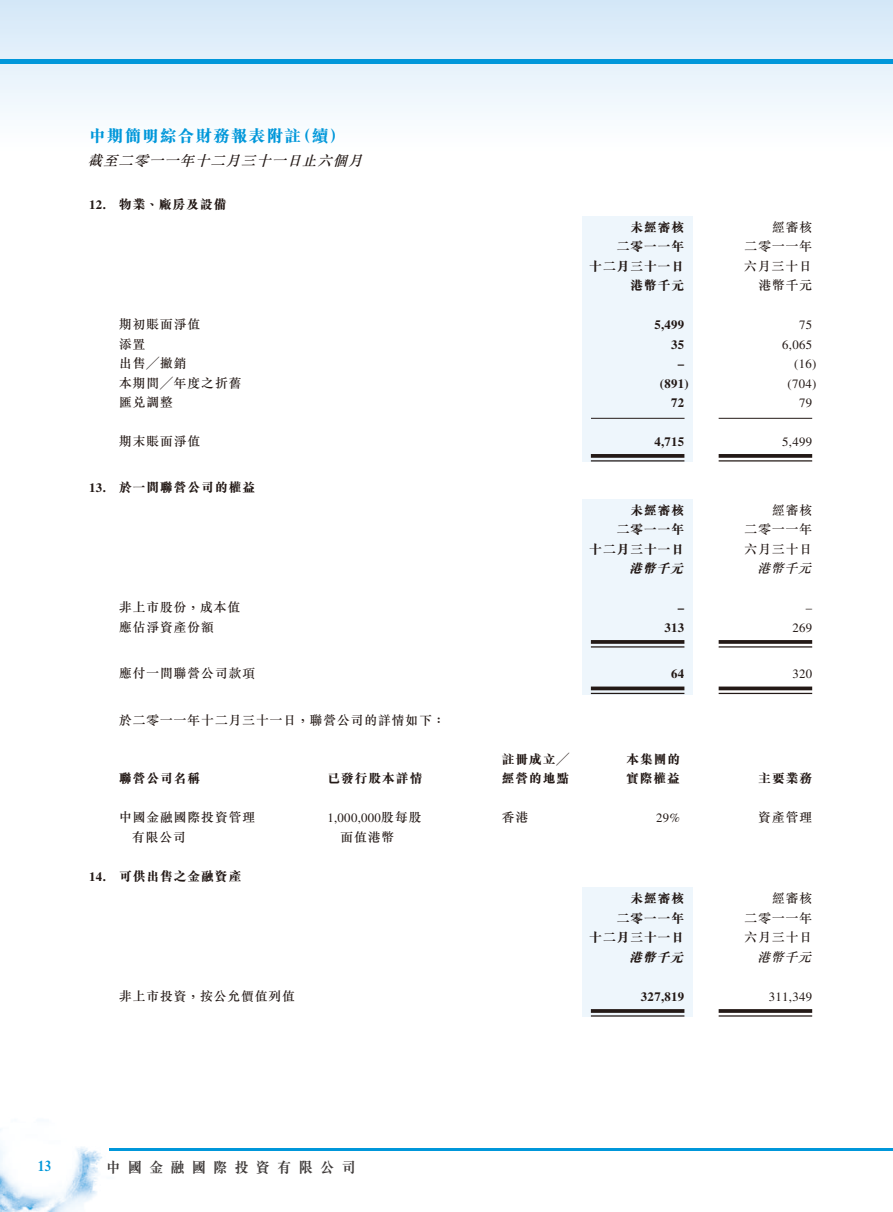
<style>
.page{position:relative;width:893px;height:1212px;background:#fff}
.page>*{position:absolute;margin:0;border:0;box-sizing:border-box;transform-origin:0 0}
.t1{font:800 16.5px "M Sung HK";letter-spacing:.075em;color:#0097da}
.t2{font:700 15px "M Sung HK";letter-spacing:.5em;color:#3f3b3a;scale:.95 1}
.t3{font:600 15px "Times LT Std";color:#0097da;scale:.95 1}
.t4{font:italic 500 14.25px "M Sung HK";color:#231916}
.t5{font:500 12.75px "M Sung HK";letter-spacing:.075em;color:#231916}
.t6{font:800 12.75px "M Sung HK";letter-spacing:.075em;color:#231916}
.t7{font:12.75px "Times LT Std";letter-spacing:.025em;color:#231916}
.t8{font:700 12.75px "Times LT Std";letter-spacing:.025em;color:#231916}
.t9{font:italic 500 12.75px "M Sung HK";color:#231916}
.t10{font:italic 800 12.75px "M Sung HK";color:#231916}
.s1{font-family:"M Sung HK";font-weight:500}
</style>
<div class="page">
<img style="left:0;top:1129px;width:102px;height:83px">
<div style="left:0;top:0;width:893px;height:171px;background:linear-gradient(to bottom,#d4e8f8,#fff)"></div>
<hr style="left:0;top:60px;width:893px;height:4px;background:#0097da">
<hr style="left:109px;top:1148px;width:784px;height:3px;background:#0097da">
<div style="left:583px;top:216px;width:110px;height:246px;background:#eef6fc"></div>
<hr style="left:591px;top:418px;width:93px;height:1px;background:#231916">
<hr style="left:719px;top:418px;width:93px;height:1px;background:#231916">
<svg style="left:591px;top:454px;width:93px;height:4px"></svg>
<hr style="left:591px;top:460px;width:93px;height:1px;background:#231916">
<svg style="left:719px;top:454px;width:93px;height:4px"></svg>
<hr style="left:719px;top:460px;width:93px;height:1px;background:#231916">
<div style="left:583px;top:499px;width:110px;height:195px;background:#eef6fc"></div>
<svg style="left:591px;top:640px;width:93px;height:4px"></svg>
<hr style="left:591px;top:646px;width:93px;height:1px;background:#231916">
<svg style="left:719px;top:640px;width:93px;height:4px"></svg>
<hr style="left:719px;top:646px;width:93px;height:1px;background:#231916">
<svg style="left:591px;top:686px;width:93px;height:4px"></svg>
<hr style="left:591px;top:693px;width:93px;height:1px;background:#231916">
<svg style="left:719px;top:686px;width:93px;height:4px"></svg>
<hr style="left:719px;top:693px;width:93px;height:1px;background:#231916">
<div style="left:583px;top:887px;width:110px;height:130px;background:#eef6fc"></div>
<svg style="left:591px;top:1009px;width:93px;height:4px"></svg>
<hr style="left:591px;top:1015px;width:93px;height:1px;background:#231916">
<svg style="left:719px;top:1009px;width:93px;height:4px"></svg>
<hr style="left:719px;top:1015px;width:93px;height:1px;background:#231916">
<p class="t1" style="left:89px;top:125px;width:213px">中期簡明綜合財務報表附註</p>
<p class="t4" style="left:88px;top:151px;width:281px">截至二零一一年十二月三十一日止六個月</p>
<p class="t6" style="left:119px;top:196px;width:109px">物業、廠房及設備</p>
<p class="t1" style="left:295px;top:125px;width:52px">（續(</p>
<p class="t8" style="left:89px;top:198px;width:18px">12.</p>
<p class="t5" style="left:119px;top:316px;width:83px">期初賬面淨值</p>
<p class="t5" style="left:119px;top:335px;width:28px">添置</p>
<p class="t5" style="left:119px;top:355px;width:69px">出售╱撇銷</p>
<p class="t5" style="left:119px;top:374px;width:124px">本期間╱年度之折舊</p>
<p class="t8" style="left:89px;top:480px;width:18px">13.</p>
<p class="t5" style="left:119px;top:394px;width:55px">匯兌調整</p>
<p class="t5" style="left:119px;top:432px;width:83px">期末賬面淨值</p>
<p class="t6" style="left:119px;top:479px;width:138px">於一間聯營公司的權益</p>
<p class="t5" style="left:119px;top:599px;width:123px">非上市股份，成本值</p>
<p class="t5" style="left:119px;top:618px;width:96px">應佔淨資產份額</p>
<p class="t5" style="left:119px;top:665px;width:138px">應付一間聯營公司款項</p>
<p class="t5" style="left:119px;top:711px;width:328px">於二零一一年十二月三十一日，聯營公司的詳情如下：</p>
<p class="t8" style="left:89px;top:869px;width:18px">14.</p>
<p class="t6" style="left:119px;top:770px;width:83px">聯營公司名稱</p>
<p class="t5" style="left:119px;top:809px;width:138px">中國金融國際投資管理</p>
<p class="t5" style="left:132px;top:828px;width:55px">有限公司</p>
<p class="t6" style="left:119px;top:867px;width:124px">可供出售之金融資產</p>
<p class="t6" style="left:327px;top:770px;width:96px">已發行股本詳情</p>
<p class="t7" style="left:327px;top:811px;width:96px">1,000,000<span class="s1">股每股</span></p>
<p class="t5" style="left:340px;top:828px;width:55px">面值港幣</p>
<p class="t5" style="left:119px;top:987px;width:177px">非上市投資，按公允價值列值</p>
<p class="t6" style="left:630px;top:218px;width:55px">未經審核</p>
<p class="t5" style="left:772px;top:218px;width:42px">經審核</p>
<p class="t6" style="left:617px;top:238px;width:69px">二零一一年</p>
<p class="t5" style="left:745px;top:238px;width:69px">二零一一年</p>
<p class="t6" style="left:589px;top:257px;width:96px">十二月三十一日</p>
<p class="t5" style="left:744px;top:257px;width:69px">六月三十日</p>
<p class="t6" style="left:630px;top:277px;width:55px">港幣千元</p>
<p class="t5" style="left:758px;top:277px;width:55px">港幣千元</p>
<p class="t8" style="left:654px;top:318px;width:31px">5,499</p>
<p class="t7" style="left:799px;top:318px;width:15px">75</p>
<p class="t8" style="left:671px;top:337px;width:15px">35</p>
<p class="t7" style="left:782px;top:337px;width:31px">6,065</p>
<p class="t8" style="left:678px;top:356px;width:8px">–</p>
<p class="t7" style="left:794px;top:357px;width:24px">)16(</p>
<p class="t8" style="left:660px;top:376px;width:30px">)891(</p>
<p class="t7" style="left:787px;top:376px;width:30px">)704(</p>
<p class="t8" style="left:671px;top:395px;width:15px">72</p>
<p class="t7" style="left:799px;top:396px;width:15px">79</p>
<p class="t8" style="left:654px;top:434px;width:31px">4,715</p>
<p class="t7" style="left:782px;top:434px;width:31px">5,499</p>
<p class="t6" style="left:630px;top:501px;width:55px">未經審核</p>
<p class="t5" style="left:772px;top:501px;width:42px">經審核</p>
<p class="t6" style="left:617px;top:521px;width:69px">二零一一年</p>
<p class="t5" style="left:745px;top:521px;width:69px">二零一一年</p>
<p class="t6" style="left:589px;top:540px;width:96px">十二月三十一日</p>
<p class="t5" style="left:745px;top:540px;width:69px">六月三十日</p>
<p class="t10" style="left:629px;top:560px;width:60px">港幣千元</p>
<p class="t9" style="left:757px;top:560px;width:60px">港幣千元</p>
<p class="t8" style="left:678px;top:600px;width:8px">–</p>
<p class="t7" style="left:806px;top:601px;width:8px">–</p>
<p class="t8" style="left:664px;top:620px;width:21px">313</p>
<p class="t7" style="left:792px;top:620px;width:21px">269</p>
<p class="t8" style="left:671px;top:666px;width:15px">64</p>
<p class="t7" style="left:792px;top:667px;width:21px">320</p>
<p class="t6" style="left:502px;top:750px;width:69px">註冊成立╱</p>
<p class="t6" style="left:626px;top:750px;width:55px">本集團的</p>
<p class="t6" style="left:502px;top:770px;width:69px">經營的地點</p>
<p class="t6" style="left:626px;top:770px;width:55px">實際權益</p>
<p class="t6" style="left:758px;top:770px;width:55px">主要業務</p>
<p class="t5" style="left:502px;top:809px;width:28px">香港</p>
<p class="t7" style="left:656px;top:811px;width:26px">29%</p>
<p class="t5" style="left:758px;top:809px;width:55px">資產管理</p>
<p class="t6" style="left:630px;top:890px;width:55px">未經審核</p>
<p class="t5" style="left:772px;top:890px;width:42px">經審核</p>
<p class="t6" style="left:617px;top:909px;width:69px">二零一一年</p>
<p class="t5" style="left:745px;top:909px;width:69px">二零一一年</p>
<p class="t6" style="left:589px;top:929px;width:96px">十二月三十一日</p>
<p class="t5" style="left:745px;top:929px;width:69px">六月三十日</p>
<p class="t10" style="left:629px;top:948px;width:60px">港幣千元</p>
<p class="t9" style="left:757px;top:948px;width:60px">港幣千元</p>
<p class="t8" style="left:641px;top:989px;width:45px">327,819</p>
<p class="t7" style="left:769px;top:989px;width:45px">311,349</p>
<p class="t3" style="left:38px;top:1157px;width:17px">13</p>
<p class="t2" style="left:106px;top:1157px;width:264px">中國金融國際投資有限公司</p>
</div>
